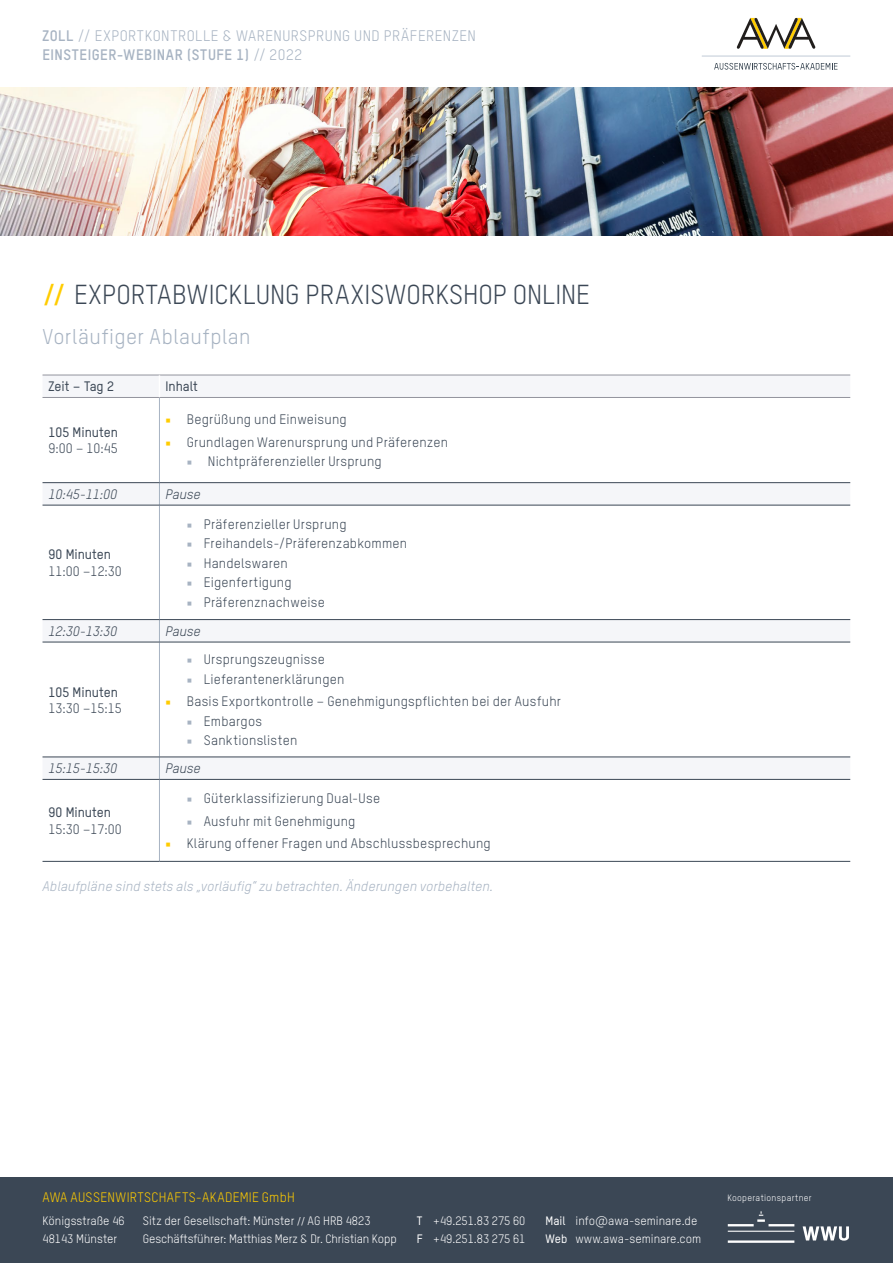
<style>
.page{position:relative;width:893px;height:1263px;background:#fff}
.page>*{position:absolute;margin:0;border:0;box-sizing:border-box;transform-origin:0 0}
.t1{font:27px "TSTARPRO";color:#3b4755}
.t2{font:21px "TSTARPRO";letter-spacing:.02em;color:#a7b3c2}
.t3{font:15px/19.5px "TSTARPRO";letter-spacing:.035em;color:#a7b3c2}
.t4{font:13.5px "TSTARPRO";letter-spacing:.015em;color:#3b4755}
.t5{font:italic 13.5px "TSTARPRO";letter-spacing:.01em;color:#a7b3c2}
.t6{font:500 13.5px "TSTARPRO";color:#3b4755}
.t7{font:italic 13.5px "TSTARPRO";color:#3b4755}
.t8{font:13.5px "TSTARPRO";letter-spacing:.02em;color:#fc0}
.t9{font:12px/18px "TSTARPRO";color:#fff}
.t10{font:9px "TSTARPRO";letter-spacing:.03em;color:#fff}
.s1{font-weight:700}
.s2{font-weight:700;color:#fc0}
.s3{font-family:"Minion Pro";color:#fc0}
.s4{font-family:"Minion Pro";color:#a7b3c2}
.s5{font-family:"Minion Pro"}
.s6{font-weight:500}
</style>
<div class="page">
<hr style="left:702px;top:55px;width:148px;height:2px;background:#d2d9e2">
<svg style="left:736px;top:18px;width:80px;height:31px"></svg>
<svg style="left:714px;top:63px;width:123px;height:7px"></svg>
<div style="left:0;top:1178px;width:893px;height:85px;background:#3b4755"></div>
<svg style="left:728px;top:1211px;width:121px;height:32px"></svg>
<svg style="left:43px;top:396px;width:807px;height:383px"></svg>
<hr style="left:159px;top:398px;width:1px;height:84px;background:#a7b3c2">
<svg style="left:159px;top:483px;width:1px;height:22px"></svg>
<hr style="left:159px;top:505px;width:1px;height:114px;background:#a7b3c2">
<svg style="left:159px;top:620px;width:1px;height:22px"></svg>
<hr style="left:159px;top:642px;width:1px;height:115px;background:#a7b3c2">
<svg style="left:159px;top:758px;width:1px;height:21px"></svg>
<hr style="left:159px;top:779px;width:1px;height:82px;background:#a7b3c2">
<hr style="left:43px;top:375px;width:116px;height:1px;background:#93949d">
<hr style="left:159px;top:375px;width:691px;height:1px;background:#93949d">
<hr style="left:43px;top:397px;width:116px;height:1px;background:#93949d">
<hr style="left:159px;top:397px;width:691px;height:1px;background:#93949d">
<hr style="left:43px;top:482px;width:116px;height:1px;background:#3b4755">
<hr style="left:159px;top:482px;width:691px;height:1px;background:#3b4755">
<hr style="left:43px;top:505px;width:116px;height:1px;background:#3b4755">
<hr style="left:159px;top:505px;width:691px;height:1px;background:#3b4755">
<hr style="left:43px;top:619px;width:116px;height:1px;background:#3b4755">
<hr style="left:159px;top:619px;width:691px;height:1px;background:#3b4755">
<hr style="left:43px;top:642px;width:116px;height:1px;background:#3b4755">
<hr style="left:159px;top:642px;width:691px;height:1px;background:#3b4755">
<hr style="left:43px;top:757px;width:116px;height:1px;background:#3b4755">
<hr style="left:159px;top:757px;width:691px;height:1px;background:#3b4755">
<hr style="left:43px;top:779px;width:116px;height:1px;background:#3b4755">
<hr style="left:159px;top:779px;width:691px;height:1px;background:#3b4755">
<hr style="left:43px;top:861px;width:116px;height:1px;background:#3b4755">
<hr style="left:159px;top:861px;width:691px;height:1px;background:#3b4755">
<img style="left:0;top:87px;width:893px;height:149px">
<p class="t3" style="left:43px;top:25px;width:435px"><span class="s1">ZOLL</span> // EXPORTKONTROLLE &amp; WARENURSPRUNG UND PRÄFERENZEN<br><span class="s1">EINSTEIGER-WEBINAR (STUFE 1)</span> // 2022</p>
<h1 class="t1" style="left:43px;top:276px;width:549px"><span class="s2">//</span> EXPORTABWICKLUNG PRAXISWORKSHOP ONLINE</h1>
<h2 class="t2" style="left:43px;top:322px;width:210px">Vorläufiger Ablaufplan</h2>
<p class="t6" style="left:49px;top:378px;width:67px">Zeit – Tag 2</p>
<p class="t6" style="left:165px;top:378px;width:34px">Inhalt</p>
<p class="t6" style="left:49px;top:423px;width:71px">105 Minuten</p>
<p class="t4" style="left:49px;top:440px;width:71px">9:00 – 10:45</p>
<p class="t4" style="left:165px;top:411px;width:183px"><span class="s3">■</span> Begrüßung und Einweisung</p>
<p class="t4" style="left:165px;top:433px;width:284px"><span class="s3">■</span> Grundlagen Warenursprung und Präferenzen</p>
<p class="t4" style="left:187px;top:453px;width:197px"><span class="s4">■</span> Nichtpräferenzieller Ursprung</p>
<p class="t7" style="left:49px;top:485px;width:70px">10:45-11:00</p>
<p class="t7" style="left:165px;top:485px;width:37px">Pause</p>
<p class="t6" style="left:49px;top:546px;width:64px">90 Minuten</p>
<p class="t4" style="left:49px;top:562px;width:75px">11:00 –12:30</p>
<p class="t4" style="left:187px;top:515px;width:161px"><span class="s4">■</span> Präferenzieller Ursprung</p>
<p class="t4" style="left:187px;top:534px;width:222px"><span class="s4">■</span> Freihandels-/Präferenzabkommen</p>
<p class="t4" style="left:187px;top:554px;width:103px"><span class="s4">■</span> Handelswaren</p>
<p class="t4" style="left:187px;top:573px;width:106px"><span class="s4">■</span> Eigenfertigung</p>
<p class="t4" style="left:187px;top:593px;width:140px"><span class="s4">■</span> Präferenznachweise</p>
<p class="t7" style="left:49px;top:622px;width:70px">12:30-13:30</p>
<p class="t7" style="left:165px;top:622px;width:37px">Pause</p>
<p class="t6" style="left:49px;top:683px;width:71px">105 Minuten</p>
<p class="t4" style="left:49px;top:699px;width:75px">13:30 –15:15</p>
<p class="t4" style="left:187px;top:650px;width:140px"><span class="s4">■</span> Ursprungszeugnisse</p>
<p class="t4" style="left:187px;top:670px;width:159px"><span class="s4">■</span> Lieferantenerklärungen</p>
<p class="t4" style="left:165px;top:692px;width:397px"><span class="s3">■</span> Basis Exportkontrolle – Genehmigungspflichten bei der Ausfuhr</p>
<p class="t4" style="left:187px;top:712px;width:77px"><span class="s4">■</span> Embargos</p>
<p class="t4" style="left:187px;top:731px;width:112px"><span class="s4">■</span> Sanktionslisten</p>
<p class="t7" style="left:49px;top:759px;width:70px">15:15-15:30</p>
<p class="t7" style="left:165px;top:759px;width:37px">Pause</p>
<p class="t6" style="left:49px;top:803px;width:64px">90 Minuten</p>
<p class="t4" style="left:49px;top:820px;width:75px">15:30 –17:00</p>
<p class="t4" style="left:187px;top:789px;width:195px"><span class="s4">■</span> Güterklassifizierung Dual-Use</p>
<p class="t4" style="left:187px;top:812px;width:170px"><span class="s4">■</span> Ausfuhr mit Genehmigung</p>
<p class="t4" style="left:165px;top:834px;width:327px"><span class="s3">■</span> Klärung offener Fragen und Abschlussbesprechung</p>
<p class="t5" style="left:43px;top:877px;width:452px">Ablaufpläne sind stets als „vorläufig“ zu betrachten. Änderungen vorbehalten.</p>
<p class="t8" style="left:43px;top:1188px;width:254px">AWA AUSSENWIRTSCHAFTS-AKADEMIE GmbH</p>
<p class="t9" style="left:43px;top:1211px;width:84px">Königsstraße 46<br>48143 Münster</p>
<p class="t9" style="left:143px;top:1211px;width:255px">Sitz der Gesellschaft: Münster <span class="s5">//</span> AG HRB 4823<br>Geschäftsführer: Matthias Merz &amp; Dr. Christian Kopp</p>
<p class="t9" style="left:417px;top:1211px;width:110px"><span class="s6">T</span> +49.251.83 275 60<br><span class="s6">F</span> +49.251.83 275 61</p>
<p class="t9" style="left:546px;top:1211px;width:157px"><span class="s6">Mail</span> info@awa-seminare.de<br><span class="s6">Web</span> www.awa-seminare.com</p>
<p class="t10" style="left:727px;top:1192px;width:86px">Kooperationspartner</p>
</div>
